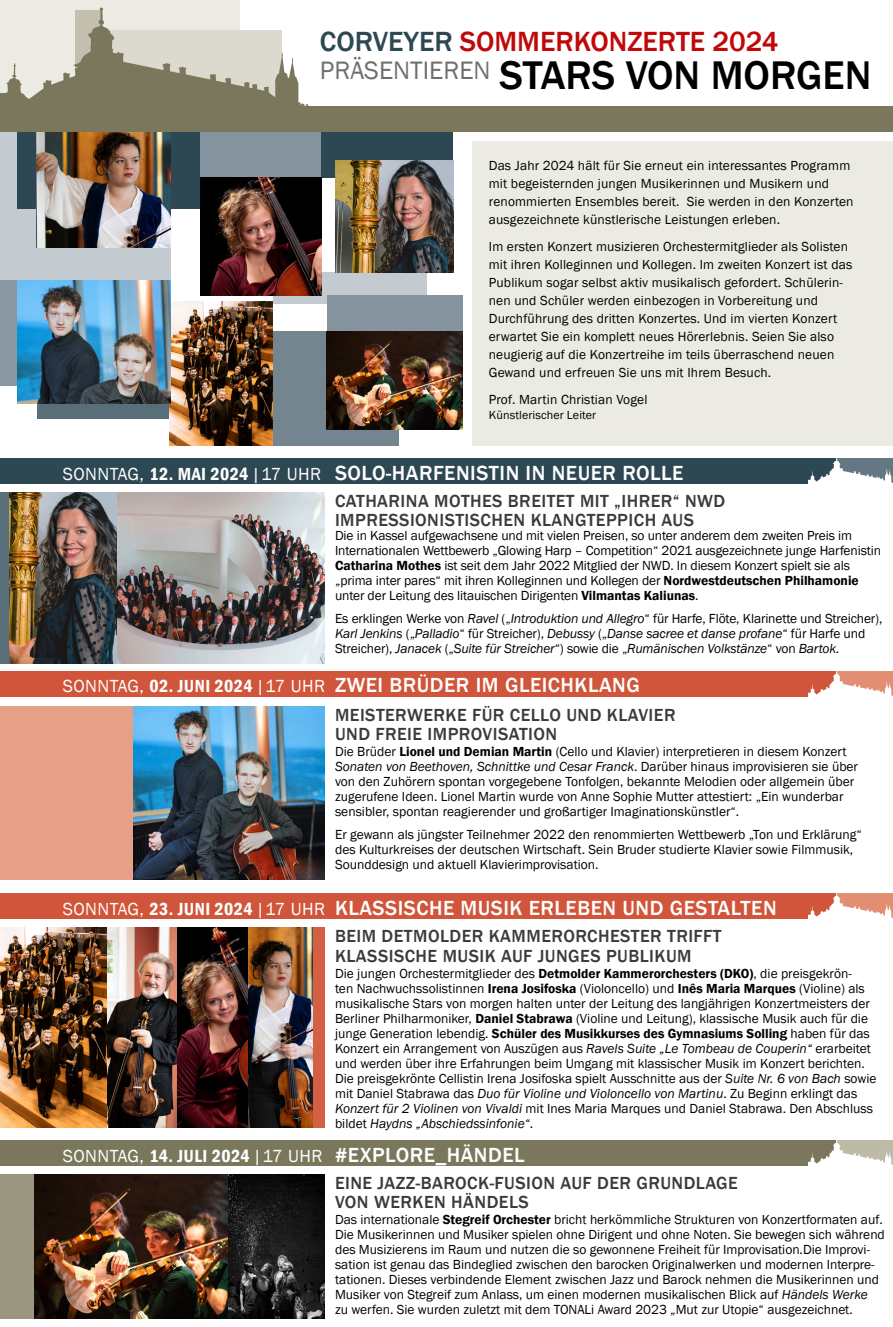
<style>
.page{position:relative;width:893px;height:1327px;background:#fff}
.page>*{position:absolute;margin:0;border:0;box-sizing:border-box;transform-origin:0 0}
.t1{font:500 41.1px "Franklin Gothic";color:#000}
.t2{font:500 28.5px "Franklin Gothic";color:#c00808}
.t3{font:500 21px "Franklin Gothic";letter-spacing:.025em;color:#fff}
.t4{font:500 18px/19.5px "Franklin Gothic";letter-spacing:.025em;color:#3b3b3a}
.t5{font:18px "Franklin Gothic";letter-spacing:.025em;color:#fff}
.t6{font:13.5px/15px "Franklin Gothic";color:#000}
.t7{font:italic 13.5px/15px "Franklin Gothic";letter-spacing:-.01em;color:#000}
.t8{font:12px "Franklin Gothic";letter-spacing:.01em;color:#000}
.s1{color:#2e4853}
.s2{font-weight:600;font-stretch:condensed}
.s3{font-weight:600}
.s4{font-style:normal}
.s5{font-style:italic}
</style>
<div class="page">
<div style="left:0;top:0;width:239px;height:119px;background:#ebeae3"></div>
<div style="left:0;top:132px;width:170px;height:148px;background:#c3cad0"></div>
<div style="left:472px;top:141px;width:421px;height:304px;background:#ebeae3"></div>
<div style="left:0;top:106px;width:893px;height:26px;background:#7b775c"></div>
<img style="left:132px;top:706px;width:193px;height:173px">
<div style="left:0;top:706px;width:132px;height:173px;background:#e6a087"></div>
<div style="left:0;top:492px;width:9px;height:171px;background:#586e79"></div>
<div style="left:0;top:1140px;width:893px;height:25px;background:#7b775c"></div>
<div style="left:0;top:893px;width:893px;height:26px;background:#d1553a"></div>
<div style="left:0;top:671px;width:893px;height:26px;background:#d1553a"></div>
<div style="left:17px;top:132px;width:183px;height:77px;background:#2e4853"></div>
<div style="left:37px;top:366px;width:133px;height:53px;background:#586e79"></div>
<div style="left:0;top:280px;width:128px;height:106px;background:#8897a1"></div>
<div style="left:273px;top:272px;width:154px;height:32px;background:#c3cad0"></div>
<div style="left:170px;top:331px;width:229px;height:114px;background:#748590"></div>
<div style="left:321px;top:132px;width:132px;height:45px;background:#2e4853"></div>
<div style="left:0;top:458px;width:893px;height:26px;background:#2e4853"></div>
<img style="left:9px;top:492px;width:316px;height:171px">
<img style="left:336px;top:161px;width:117px;height:111px">
<img style="left:0;top:5px;width:309px;height:101px">
<img style="left:808px;top:458px;width:85px;height:26px">
<img style="left:808px;top:671px;width:85px;height:26px">
<img style="left:808px;top:893px;width:85px;height:26px">
<img style="left:808px;top:1140px;width:85px;height:25px">
<img style="left:37px;top:132px;width:133px;height:115px">
<img style="left:0;top:927px;width:108px;height:201px">
<img style="left:170px;top:302px;width:103px;height:143px">
<div style="left:0;top:1174px;width:51px;height:144px;background:#9b967f"></div>
<img style="left:17px;top:280px;width:153px;height:123px">
<div style="left:200px;top:132px;width:121px;height:84px;background:#84939e"></div>
<div style="left:327px;top:295px;width:135px;height:71px;background:#84939e"></div>
<img style="left:200px;top:177px;width:121px;height:118px">
<img style="left:108px;top:927px;width:206px;height:201px">
<div style="left:314px;top:927px;width:11px;height:201px;background:#d45f43"></div>
<img style="left:34px;top:1174px;width:195px;height:144px">
<img style="left:327px;top:332px;width:135px;height:98px">
<img style="left:229px;top:1174px;width:96px;height:144px">
<h2 class="t2" style="left:320px;top:24px;width:460px"><span class="s1">CORVEYER</span> SOMMERKONZERTE 2024</h2>
<h1 class="t1" style="left:320px;top:49px;width:553px"><sup>PRÄSENTIEREN</sup> STARS VON MORGEN</h1>
<p class="t6" style="left:489px;top:157px;width:366px;line-height:18px">Das Jahr 2024 hält für Sie erneut ein interessantes Programm mit begeisternden jungen Musikerinnen und Musikern und renommierten Ensembles bereit. Sie werden in den Konzerten ausgezeichnete künstlerische Leistungen erleben.</p>
<p class="t6" style="left:489px;top:238px;width:365px;line-height:18px">Im ersten Konzert musizieren Orchestermitglieder als Solisten mit ihren Kolleginnen und Kollegen. Im zweiten Konzert ist das Publikum sogar selbst aktiv musikalisch gefordert. Schülerin&shy;nen und Schüler werden einbezogen in Vorbereitung und Durchführung des dritten Konzertes. Und im vierten Konzert erwartet Sie ein komplett neues Hörerlebnis. Seien Sie also neugierig auf die Konzertreihe im teils überraschend neuen Gewand und erfreuen Sie uns mit Ihrem Besuch.</p>
<p class="t6" style="left:489px;top:392px;width:160px">Prof. Martin Christian Vogel</p>
<p class="t8" style="left:489px;top:408px;width:109px">Künstlerischer Leiter</p>
<h3 class="t5" style="left:63px;top:463px;width:260px">SONNTAG, <span class="s2">12. MAI 2024</span> |17 UHR</h3>
<h3 class="t5" style="left:63px;top:674px;width:264px">SONNTAG, <span class="s2">02. JUNI 2024</span> |17 UHR</h3>
<h3 class="t3" style="left:335px;top:460px;width:350px">SOLO-HARFENISTIN IN NEUER ROLLE</h3>
<h3 class="t4" style="left:335px;top:491px;width:392px">CATHARINA MOTHES BREITET MIT „IHRER“ NWD<br>IMPRESSIONISTISCHEN KLANGTEPPICH AUS</h3>
<p class="t6" style="left:335px;top:528px;width:548px">Die in Kassel aufgewachsene und mit vielen Preisen, so unter anderem dem zweiten Preis im Internationalen Wettbewerb „Glowing Harp – Competition“ 2021 ausgezeichnete junge Harfenistin <span class="s3">Catharina Mothes</span> ist seit dem Jahr 2022 Mitglied der NWD. In diesem Konzert spielt sie als „prima inter pares“ mit ihren Kolleginnen und Kollegen der <span class="s3">Nordwestdeutschen Philhamonie </span>unter der Leitung des litauischen Dirigenten <span class="s3">Vilmantas Kaliunas</span>.</p>
<p class="t7" style="left:335px;top:611px;width:549px"><span class="s4">Es erklingen Werke von</span> Ravel <span class="s4">(„</span>Introduktion und Allegro<span class="s4">“ für Harfe, Flöte, Klarinette und Streicher),<br></span>Karl Jenkins <span class="s4">(„</span>Palladio<span class="s4">“ für Streicher),</span> Debussy <span class="s4">(„</span>Danse sacree et danse profane<span class="s4">“ für Harfe und<br>Streicher),</span> Janacek <span class="s4">(„</span>Suite für Streicher<span class="s4">“) sowie die „</span>Rumänischen Volkstänze<span class="s4">“ von</span> Bartok<span class="s4">.</span></p>
<h3 class="t3" style="left:335px;top:672px;width:306px">ZWEI BRÜDER IM GLEICHKLANG</h3>
<h3 class="t4" style="left:335px;top:705px;width:342px">MEISTERWERKE FÜR CELLO UND KLAVIER<br>UND FREIE IMPROVISATION</h3>
<p class="t6" style="left:335px;top:744px;width:524px">Die Brüder <span class="s3">Lionel und Demian Martin</span> (Cello und Klavier) interpretieren in diesem Konzert <span class="s5">Sonaten von Beethoven, Schnittke und Cesar Franck</span>. Darüber hinaus improvisieren sie über von den Zuhörern spontan vorgegebene Tonfolgen, bekannte Melodien oder allgemein über zugerufene Ideen. Lionel Martin wurde von Anne Sophie Mutter attestiert: „Ein wunderbar sensibler, spontan reagierender und großartiger Imaginationskünstler“.</p>
<p class="t6" style="left:335px;top:827px;width:528px">Er gewann als jüngster Teilnehmer 2022 den renommierten Wettbewerb „Ton und Erklärung“ des Kulturkreises der deutschen Wirtschaft. Sein Bruder studierte Klavier sowie Filmmusik,<br>Sounddesign und aktuell Klavierimprovisation.</p>
<h3 class="t5" style="left:63px;top:898px;width:264px">SONNTAG, <span class="s2">23. JUNI 2024</span> |17 UHR</h3>
<h3 class="t5" style="left:63px;top:1144px;width:261px">SONNTAG, <span class="s2">14. JULI 2024</span> |17 UHR</h3>
<h3 class="t3" style="left:335px;top:895px;width:443px">KLASSISCHE MUSIK ERLEBEN UND GESTALTEN</h3>
<h3 class="t4" style="left:335px;top:926px;width:388px">BEIM DETMOLDER KAMMERORCHESTER TRIFFT<br>KLASSISCHE MUSIK AUF JUNGES PUBLIKUM</h3>
<p class="t6" style="left:335px;top:966px;width:543px">Die jungen Orchestermitglieder des <span class="s3">Detmolder Kammerorchesters (DKO)</span>, die preisgekrön-<br>ten Nachwuchssolistinnen <span class="s3">Irena Josifoska</span> (Violoncello) und <span class="s3">Inês Maria Marques</span> (Violine) als musikalische Stars von morgen halten unter der Leitung des langjährigen Konzertmeisters der Berliner Philharmoniker, <span class="s3">Daniel Stabrawa</span> (Violine und Leitung), klassische Musik auch für die junge Generation lebendig. <span class="s3">Schüler des Musikkurses des Gymnasiums Solling</span> haben für das Konzert ein Arrangement von Auszügen aus <span class="s5">Ravels Suite „Le Tombeau de Couperin“</span> erarbeitet und werden über ihre Erfahrungen beim Umgang mit klassischer Musik im Konzert berichten.<br>Die preisgekrönte Cellistin Irena Josifoska spielt Ausschnitte aus der <span class="s5">Suite Nr. 6 von Bach</span> sowie mit Daniel Stabrawa das <span class="s5">Duo für Violine und Violoncello von Martinu</span>. Zu Beginn erklingt das <span class="s5">Konzert für 2 Violinen von Vivaldi</span> mit Ines Maria Marques und Daniel Stabrawa. Den Abschluss bildet <span class="s5">Haydns „Abschiedssinfonie“</span>.</p>
<h3 class="t3" style="left:335px;top:1141px;width:191px">#EXPLORE_HÄNDEL</h3>
<h3 class="t4" style="left:335px;top:1173px;width:404px">EINE JAZZ-BAROCK-FUSION AUF DER GRUNDLAGE<br>VON WERKEN HÄNDELS</h3>
<p class="t6" style="left:335px;top:1212px;width:551px">Das internationale <span class="s3">Stegreif Orchester</span> bricht herkömmliche Strukturen von Konzertformaten auf.<br>Die Musikerinnen und Musiker spielen ohne Dirigent und ohne Noten. Sie bewegen sich während des Musizierens im Raum und nutzen die so gewonnene Freiheit für Improvisation.Die Improvi&shy;sation ist genau das Bindeglied zwischen den barocken Originalwerken und modernen Interpre&shy;tationen. Dieses verbindende Element zwischen Jazz und Barock nehmen die Musikerinnen und Musiker von Stegreif zum Anlass, um einen modernen musikalischen Blick auf <span class="s5">Händels Werke<br></span>zu werfen. Sie wurden zuletzt mit dem TONALi Award 2023 „Mut zur Utopie“ ausgezeichnet.</p>
</div>
